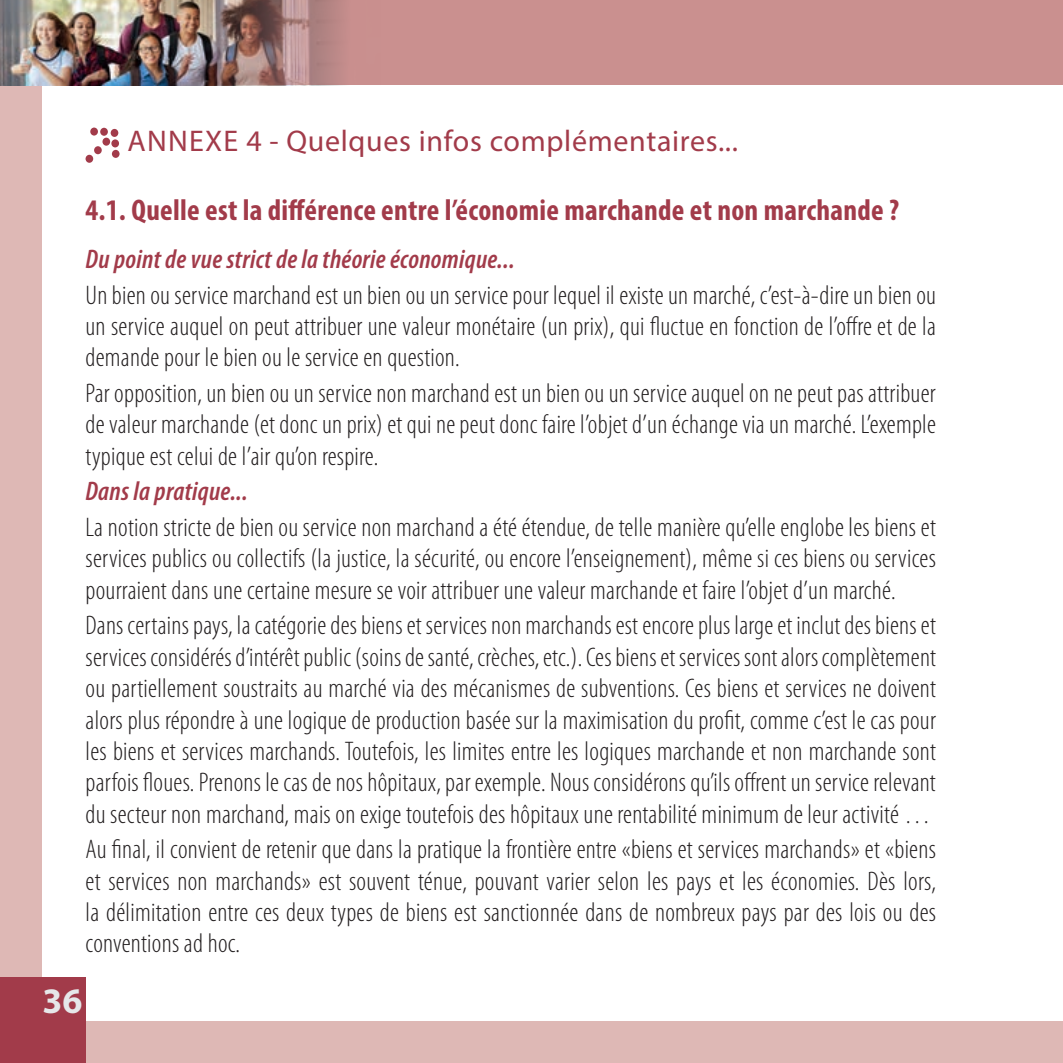
<style>
.page{position:relative;width:1063px;height:1063px;background:#deb8b5}
.page>*{position:absolute;margin:0;border:0;box-sizing:border-box;transform-origin:0 0}
.t1{font:700 36px "Myriad Pro";color:#e6e7e9}
.SavoirPlus_Titre{font:700 condensed 30px "Myriad Pro";letter-spacing:.01em;color:#a23b4a}
.SavoirPlus_Titre-2{font:30px "Myriad Pro";letter-spacing:.025em;color:#a23b4a}
.SavoirPlus_Texte{font:300 condensed 27px/31.5px "Myriad Pro";letter-spacing:.01em;color:#231f20;text-align:justify}
.SavoirPlus_Texte-2{font:italic 600 condensed 27px "Myriad Pro";letter-spacing:.01em;color:#a23b4a}
</style>
<div class="page">
<div style="left:43px;top:43px;width:1020px;height:977px;background:#fff"></div>
<div style="left:0;top:0;width:1063px;height:85px;background:#ca908f"></div>
<img style="left:0;top:0;width:343px;height:85px">
<div style="left:0;top:978px;width:85px;height:85px;background:#a23b4a"></div>
<div style="left:111px;top:139px;width:8px;height:8px;background:#a23b4a;border-radius:50%"></div>
<div style="left:111px;top:129px;width:7px;height:8px;background:#a23b4a;border-radius:50%"></div>
<div style="left:102px;top:138px;width:8px;height:8px;background:#a23b4a;border-radius:50%"></div>
<div style="left:100px;top:128px;width:8px;height:8px;background:#a23b4a;border-radius:50%"></div>
<div style="left:90px;top:128px;width:8px;height:8px;background:#a23b4a;border-radius:50%"></div>
<div style="left:86px;top:155px;width:7px;height:8px;background:#a23b4a;border-radius:50%"></div>
<div style="left:94px;top:146px;width:8px;height:8px;background:#a23b4a;border-radius:50%"></div>
<div style="left:112px;top:150px;width:8px;height:8px;background:#a23b4a;border-radius:50%"></div>
<p class="SavoirPlus_Titre-2" style="left:127px;top:122px;width:612px">ANNEXE 4 - Quelques infos complémentaires...</p>
<p class="SavoirPlus_Titre" style="left:86px;top:191px;width:815px">4.1. Quelle est la différence entre l’économie marchande et non marchande ?</p>
<p class="SavoirPlus_Texte-2" style="left:86px;top:245px;width:431px">Du point de vue strict de la théorie économique...</p>
<p class="SavoirPlus_Texte" style="left:86px;top:280px;width:852px">Un bien ou service marchand est un bien ou un service pour lequel il existe un marché, c’est-à-dire un bien ou un service auquel on peut attribuer une valeur monétaire (un prix), qui fluctue en fonction de l’offre et de la demande pour le bien ou le service en question.</p>
<p class="SavoirPlus_Texte" style="left:86px;top:378px;width:852px">Par opposition, un bien ou un service non marchand est un bien ou un service auquel on ne peut pas attribuer de valeur marchande (et donc un prix) et qui ne peut donc faire l’objet d’un échange via un marché. L’exemple typique est celui de l’air qu’on respire.</p>
<p class="SavoirPlus_Texte-2" style="left:86px;top:477px;width:164px">Dans la pratique...</p>
<p class="SavoirPlus_Texte" style="left:86px;top:512px;width:852px">La notion stricte de bien ou service non marchand a été étendue, de telle manière qu’elle englobe les biens et services publics ou collectifs (la justice, la sécurité, ou encore l’enseignement), même si ces biens ou services pourraient dans une certaine mesure se voir attribuer une valeur marchande et faire l’objet d’un marché.</p>
<p class="SavoirPlus_Texte" style="left:86px;top:610px;width:852px">Dans certains pays, la catégorie des biens et services non marchands est encore plus large et inclut des biens et services considérés d’intérêt public (soins de santé, crèches, etc.). Ces biens et services sont alors complètement ou partiellement soustraits au marché via des mécanismes de subventions. Ces biens et services ne doivent alors plus répondre à une logique de production basée sur la maximisation du profit, comme c’est le cas pour les biens et services marchands. Toutefois, les limites entre les logiques marchande et non marchande sont parfois floues. Prenons le cas de nos hôpitaux, par exemple. Nous considérons qu’ils offrent un service relevant du secteur non marchand, mais on exige toutefois des hôpitaux une rentabilité minimum de leur activité …</p>
<p class="SavoirPlus_Texte" style="left:86px;top:834px;width:852px">Au final, il convient de retenir que dans la pratique la frontière entre «biens et services marchands» et «biens et services non marchands» est souvent ténue, pouvant varier selon les pays et les économies. Dès lors, la délimitation entre ces deux types de biens est sanctionnée dans de nombreux pays par des lois ou des conventions ad hoc.</p>
<h1 class="t1" style="left:43px;top:977px;width:41px">36</h1>
</div>
